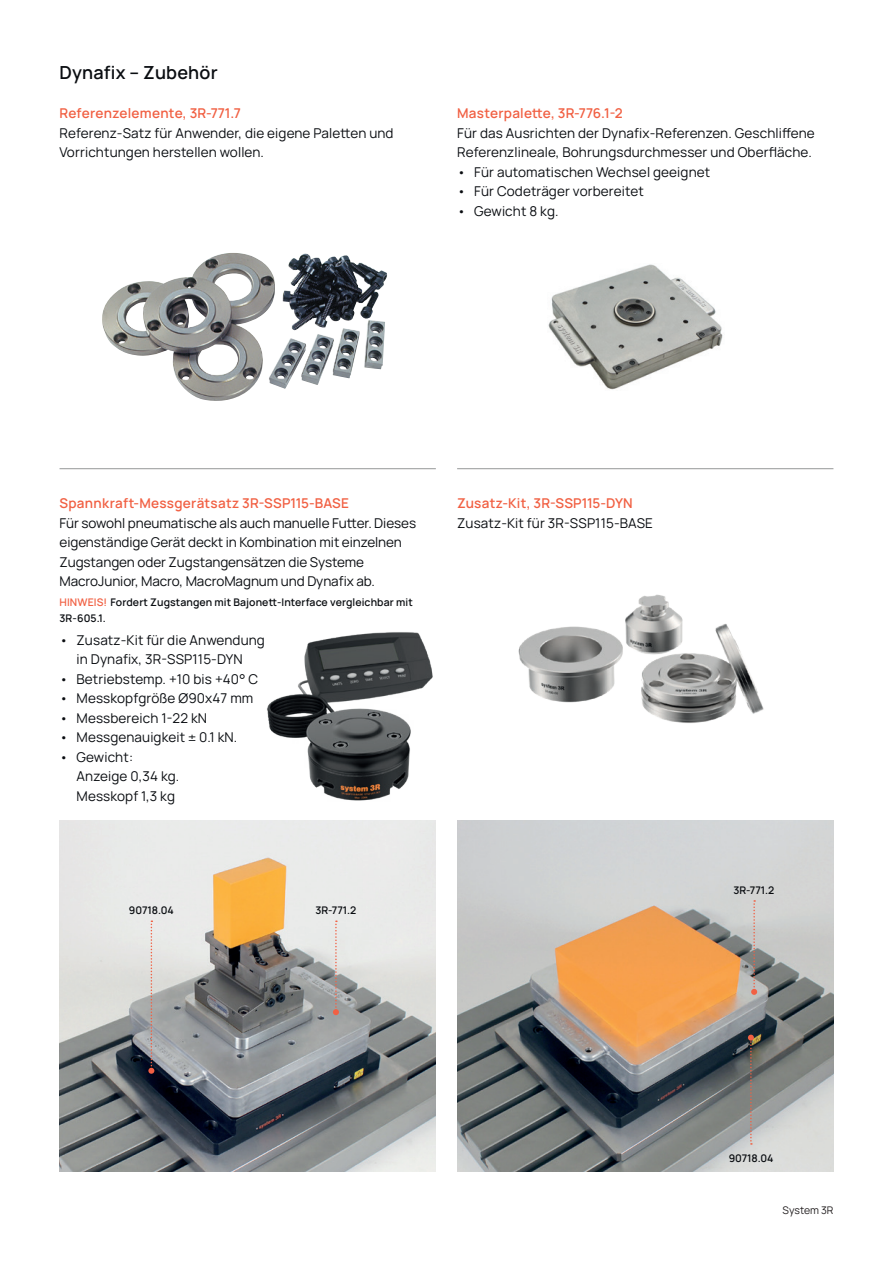
<style>
.page{position:relative;width:893px;height:1263px;background:#fff}
.page>*{position:absolute;margin:0;border:0;box-sizing:border-box;transform-origin:0 0}
.t1{font:600 18px "Manrope";letter-spacing:.01em;color:#0a0d11}
.t2{font:13.5px/19.5px "Manrope";letter-spacing:.01em;color:#0a0d11}
.t3{font:600 13.5px "Manrope";letter-spacing:.015em;color:#f16043}
.t4{font:600 10.5px/16.5px "Manrope";letter-spacing:.01em;color:#0a0d11}
.t5{font:10.5px "Manrope";letter-spacing:-.005em;color:#231f20}
.s1{color:#f16144}
</style>
<div class="page">
<img style="left:102px;top:253px;width:202px;height:148px">
<img style="left:548px;top:264px;width:175px;height:126px">
<img style="left:60px;top:820px;width:376px;height:351px">
<img style="left:457px;top:820px;width:376px;height:351px">
<img style="left:267px;top:632px;width:166px;height:169px">
<img style="left:518px;top:594px;width:246px;height:129px">
<hr style="left:60px;top:468px;width:376px;height:1px;background:#959798">
<hr style="left:457px;top:468px;width:376px;height:1px;background:#959798">
<svg style="left:148px;top:920px;width:6px;height:154px"></svg>
<svg style="left:333px;top:920px;width:6px;height:95px"></svg>
<svg style="left:751px;top:900px;width:6px;height:95px"></svg>
<svg style="left:748px;top:1035px;width:6px;height:110px"></svg>
<h1 class="t1" style="left:60px;top:58px;width:160px">Dynafix – Zubehör</h1>
<p class="t3" style="left:60px;top:102px;width:183px">Referenzelemente, 3R-771.7</p>
<p class="t2" style="left:60px;top:122px;width:336px">Referenz-Satz für Anwender, die eigene Paletten und<br>Vorrichtungen herstellen wollen.</p>
<p class="t3" style="left:457px;top:102px;width:167px">Masterpalette, 3R-776.1-2</p>
<p class="t2" style="left:457px;top:122px;width:359px">Für das Ausrichten der Dynafix-Referenzen. Geschliffene<br>Referenzlineale, Bohrungsdurchmesser und Oberfläche.</p>
<p class="t2" style="left:457px;top:161px;width:255px">• Für automatischen Wechsel geeignet</p>
<p class="t2" style="left:457px;top:181px;width:188px">• Für Codeträger vorbereitet</p>
<p class="t2" style="left:457px;top:200px;width:103px">• Gewicht 8 kg.</p>
<p class="t3" style="left:60px;top:492px;width:291px">Spannkraft-Messgerätsatz 3R-SSP115-BASE</p>
<p class="t2" style="left:60px;top:512px;width:358px">Für sowohl pneumatische als auch manuelle Futter. Dieses eigenständige Gerät deckt in Kombination mit einzelnen Zugstangen oder Zugstangensätzen die Systeme MacroJunior, Macro, MacroMagnum und Dynafix ab.</p>
<p class="t4" style="left:60px;top:593px;width:355px"><span class="s1">HINWEIS!</span> Fordert Zugstangen mit Bajonett-Interface vergleichbar mit<br>3R-605.1.</p>
<p class="t2" style="left:60px;top:629px;width:207px;text-align:center">• Zusatz-Kit für die Anwendung in Dynafix, 3R-SSP115-DYN</p>
<p class="t2" style="left:60px;top:668px;width:200px">• Betriebstemp. +10 bis +40° C</p>
<p class="t2" style="left:60px;top:688px;width:195px">• Messkopfgröße Ø90x47 mm</p>
<p class="t2" style="left:60px;top:707px;width:149px">• Messbereich 1-22 kN</p>
<p class="t2" style="left:60px;top:727px;width:179px">• Messgenauigkeit ± 0.1 kN.</p>
<p class="t2" style="left:77px;top:746px;width:104px;text-indent:-17px">• Gewicht:<br>Anzeige 0,34 kg.<br>Messkopf 1,3 kg</p>
<p class="t4" style="left:129px;top:901px;width:46px">90718.04</p>
<p class="t4" style="left:316px;top:901px;width:42px">3R-771.2</p>
<p class="t3" style="left:457px;top:492px;width:177px">Zusatz-Kit, 3R-SSP115-DYN</p>
<p class="t2" style="left:457px;top:512px;width:197px">Zusatz-Kit für 3R-SSP115-BASE</p>
<p class="t4" style="left:733px;top:881px;width:42px">3R-771.2</p>
<p class="t4" style="left:729px;top:1149px;width:46px">90718.04</p>
<p class="t5" style="left:783px;top:1202px;width:52px">System 3R</p>
</div>
